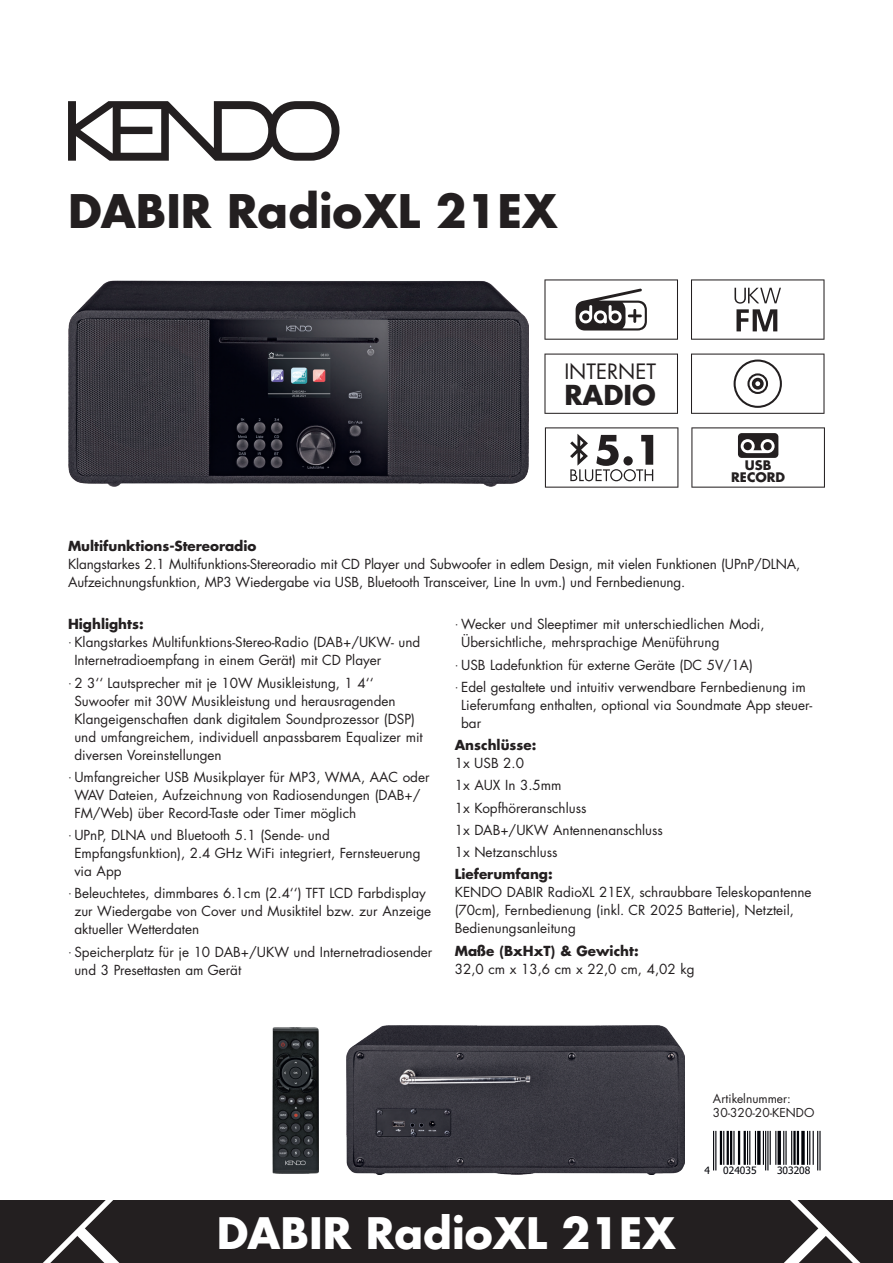
<style>
.page{position:relative;width:893px;height:1263px;background:#fff}
.page>*{position:absolute;margin:0;border:0;box-sizing:border-box;transform-origin:0 0}
.t1{font:700 45px "Futura LT Pro";color:#231f20}
.t2{font:700 42.15px "Futura LT Pro";color:#fff}
.t3{font:700 26.7px "Futura LT Pro";color:#231f20}
.t4{font:20.55px "Futura LT Pro";color:#231f20}
.t5{font:13.5px/18px "Futura LT Pro";color:#231f20}
.t6{font:700 13.5px "Futura LT Pro";color:#231f20}
.t7{font:700 12.9px "Futura LT Pro";color:#231f20}
.t8{font:12px/14.4px "Futura LT Pro";color:#231f20}
.t9{font:10.2px "Tahoma";color:#000208}
.s1{font-family:"Frutiger LT Pro";font-weight:300}
</style>
<div class="page">
<svg style="left:68px;top:101px;width:271px;height:60px"></svg>
<div style="left:0;top:1201px;width:893px;height:62px;background:#231f20"></div>
<svg style="left:13px;top:1200px;width:199px;height:63px"></svg>
<svg style="left:691px;top:1164px;width:199px;height:99px"></svg>
<svg style="left:702px;top:1131px;width:118px;height:45px"></svg>
<hr style="left:713px;top:1131px;width:1px;height:39px;background:#000208">
<hr style="left:715px;top:1131px;width:1px;height:39px;background:#000208">
<hr style="left:720px;top:1131px;width:2px;height:34px;background:#000208">
<hr style="left:723px;top:1131px;width:1px;height:34px;background:#000208">
<hr style="left:727px;top:1131px;width:2px;height:34px;background:#000208">
<hr style="left:730px;top:1131px;width:2px;height:34px;background:#000208">
<hr style="left:733px;top:1131px;width:1px;height:34px;background:#000208">
<hr style="left:738px;top:1131px;width:2px;height:34px;background:#000208">
<hr style="left:744px;top:1131px;width:2px;height:34px;background:#000208">
<hr style="left:747px;top:1131px;width:1px;height:34px;background:#000208">
<hr style="left:749px;top:1131px;width:1px;height:34px;background:#000208">
<hr style="left:755px;top:1131px;width:1px;height:34px;background:#000208">
<svg style="left:757px;top:1131px;width:4px;height:34px"></svg>
<hr style="left:763px;top:1131px;width:1px;height:34px;background:#000208">
<hr style="left:765px;top:1131px;width:1px;height:39px;background:#000208">
<hr style="left:767px;top:1131px;width:1px;height:39px;background:#000208">
<hr style="left:770px;top:1131px;width:1px;height:34px;background:#000208">
<hr style="left:775px;top:1131px;width:1px;height:34px;background:#000208">
<svg style="left:777px;top:1131px;width:4px;height:34px"></svg>
<hr style="left:783px;top:1131px;width:1px;height:34px;background:#000208">
<hr style="left:785px;top:1131px;width:2px;height:34px;background:#000208">
<hr style="left:791px;top:1131px;width:1px;height:34px;background:#000208">
<hr style="left:793px;top:1131px;width:3px;height:34px;background:#000208">
<hr style="left:797px;top:1131px;width:2px;height:34px;background:#000208">
<svg style="left:801px;top:1131px;width:4px;height:34px"></svg>
<hr style="left:807px;top:1131px;width:1px;height:34px;background:#000208">
<hr style="left:809px;top:1131px;width:1px;height:34px;background:#000208">
<hr style="left:813px;top:1131px;width:1px;height:34px;background:#000208">
<hr style="left:817px;top:1131px;width:1px;height:39px;background:#000208">
<hr style="left:819px;top:1131px;width:1px;height:39px;background:#000208">
<img style="left:68px;top:281px;width:461px;height:205px">
<img style="left:347px;top:1026px;width:337px;height:149px">
<img style="left:273px;top:1027px;width:45px;height:147px">
<svg style="left:691px;top:427px;width:134px;height:61px"></svg>
<svg style="left:691px;top:354px;width:133px;height:60px"></svg>
<svg style="left:544px;top:354px;width:134px;height:60px"></svg>
<svg style="left:691px;top:279px;width:133px;height:61px"></svg>
<svg style="left:544px;top:279px;width:134px;height:61px"></svg>
<svg style="left:545px;top:427px;width:133px;height:61px"></svg>
<h1 class="t1" style="left:68px;top:176px;width:491px">DABIR RadioXL 21EX</h1>
<h3 class="t4" style="left:564px;top:357px;width:93px">INTERNET</h3>
<h3 class="t3" style="left:564px;top:375px;width:93px">RADIO</h3>
<p class="t7" style="left:745px;top:455px;width:28px">USB</p>
<p class="t7" style="left:731px;top:467px;width:55px">RECORD</p>
<p class="t6" style="left:68px;top:535px;width:190px">Multifunktions-Stereoradio</p>
<p class="t5" style="left:68px;top:555px;width:734px">Klangstarkes 2.1 Multifunktions-Stereoradio mit CD Player und Subwoofer in edlem Design, mit vielen Funktionen (UPnP/DLNA,<br>Aufzeichnungsfunktion, MP3 Wiedergabe via USB, Bluetooth Transceiver, Line In uvm.) und Fernbedienung.</p>
<p class="t6" style="left:68px;top:614px;width:77px">Highlights:</p>
<p class="t5" style="left:68px;top:633px;width:354px"><span class="s1">·</span> Klangstarkes Multifunktions-Stereo-Radio (DAB+/UKW- und</p>
<p class="t5" style="left:74px;top:651px;width:308px">Internetradioempfang in einem Gerät) mit CD Player</p>
<p class="t5" style="left:74px;top:673px;width:350px;text-indent:-6px"><span class="s1">·</span> 2 3‘‘ Lautsprecher mit je 10W Musikleistung, 1 4‘‘ Suwoofer mit 30W Musikleistung und herausragenden Klangeigenschaften dank digitalem Soundprozessor (DSP) und umfangreichem, individuell anpassbarem Equalizer mit diversen Voreinstellungen</p>
<p class="t5" style="left:74px;top:768px;width:357px;text-indent:-6px"><span class="s1">·</span> Umfangreicher USB Musikplayer für MP3, WMA, AAC oder<br>WAV Dateien, Aufzeichnung von Radiosendungen (DAB+/<br>FM/Web) über Record-Taste oder Timer möglich</p>
<p class="t5" style="left:74px;top:826px;width:348px;text-indent:-6px"><span class="s1">·</span> UPnP, DLNA und Bluetooth 5.1 (Sende- und<br>Empfangsfunktion), 2.4 GHz WiFi integriert, Fernsteuerung via App</p>
<p class="t5" style="left:74px;top:884px;width:358px;text-indent:-6px"><span class="s1">·</span> Beleuchtetes, dimmbares 6.1cm (2.4‘‘) TFT LCD Farbdisplay zur Wiedergabe von Cover und Musiktitel bzw. zur Anzeige aktueller Wetterdaten</p>
<p class="t5" style="left:74px;top:942px;width:360px;text-indent:-6px"><span class="s1">·</span> Speicherplatz für je 10 DAB+/UKW und Internetradiosender und 3 Presettasten am Gerät</p>
<p class="t5" style="left:461px;top:615px;width:305px;text-indent:-6px"><span class="s1">·</span> Wecker und Sleeptimer mit unterschiedlichen Modi,<br>Übersichtliche, mehrsprachige Menüführung</p>
<p class="t5" style="left:455px;top:653px;width:353px;line-height:22.2px"><span class="s1">·</span> USB Ladefunktion für externe Geräte (DC 5V/1A)<br><span class="s1">·</span> Edel gestaltete und intuitiv verwendbare Fernbedienung im</p>
<p class="t5" style="left:461px;top:696px;width:352px">Lieferumfang enthalten, optional via Soundmate App steuer&shy;bar</p>
<p class="t6" style="left:455px;top:734px;width:83px">Anschlüsse:</p>
<p class="t5" style="left:455px;top:752px;width:210px;line-height:22.2px">1x USB 2.0<br>1x AUX In 3.5mm<br>1x Kopfhöreranschluss<br>1x DAB+/UKW Antennenanschluss<br>1x Netzanschluss</p>
<p class="t6" style="left:455px;top:864px;width:99px">Lieferumfang:</p>
<p class="t5" style="left:455px;top:883px;width:358px">KENDO DABIR RadioXL 21EX, schraubbare Teleskopantenne (70cm), Fernbedienung (inkl. CR 2025 Batterie), Netzteil,<br>Bedienungsanleitung</p>
<p class="t6" style="left:455px;top:940px;width:185px">Maße (BxHxT) &amp; Gewicht:</p>
<p class="t5" style="left:455px;top:959px;width:241px">32,0 cm x 13,6 cm x 22,0 cm, 4,02 kg</p>
<p class="t8" style="left:713px;top:1091px;width:103px">Artikelnummer:<br>30-320-20-KENDO</p>
<h2 class="t2" style="left:217px;top:1201px;width:460px">DABIR RadioXL 21EX</h2>
<p class="t9" style="left:705px;top:1163px;width:7px">4</p>
<p class="t9" style="left:723px;top:1163px;width:35px">024035</p>
<p class="t9" style="left:777px;top:1163px;width:35px">303208</p>
</div>
